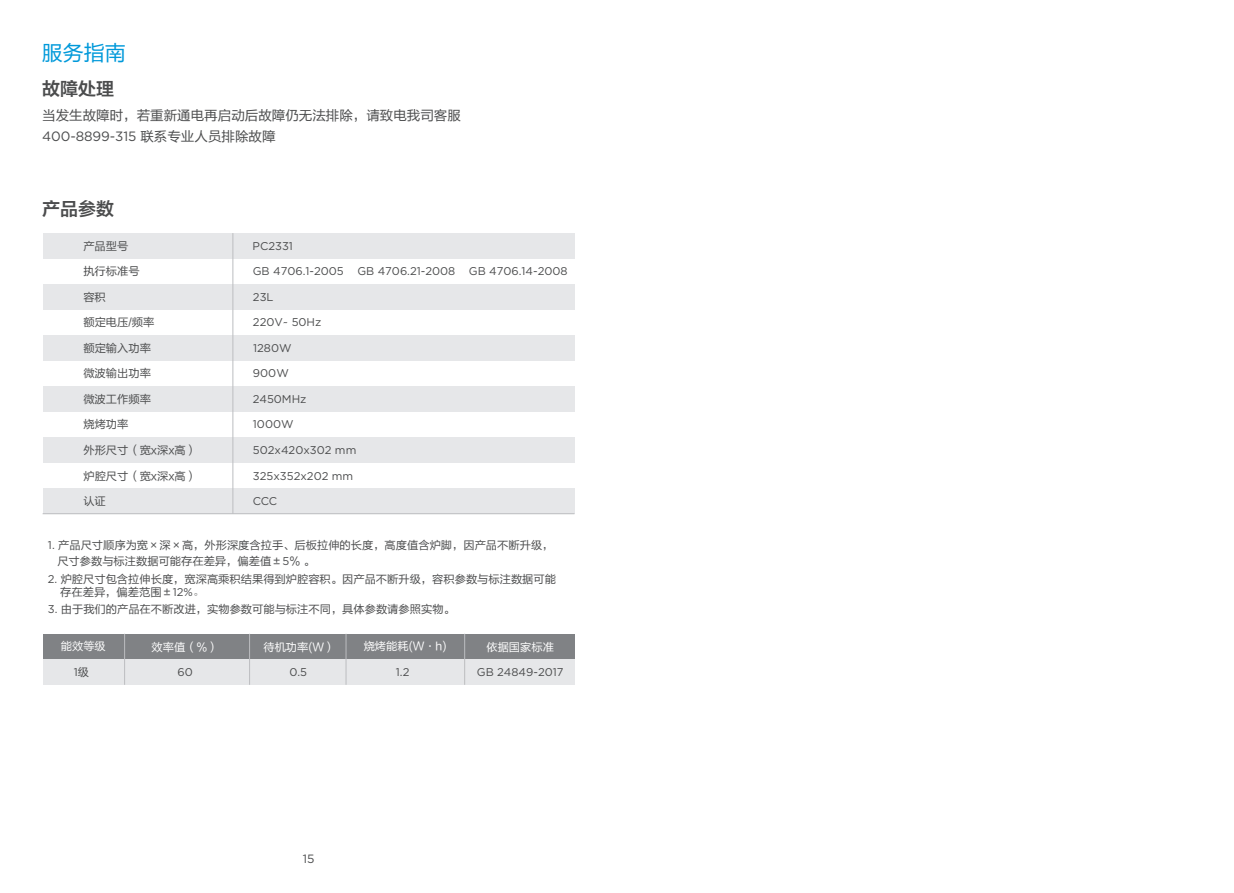
<style>
.page{position:relative;width:1234px;height:893px;background:#fff}
.page>*{position:absolute;margin:0;border:0;box-sizing:border-box;transform-origin:0 0}
.t1{font:21px "FZLTHK GBK1 0";color:#0099da}
.t2{font:18px "FZLTZCHK GBK1 0";color:#4b4c4d}
.t3{font:13.5px "FZLTHK GBK1 0";color:#4b4c4d}
.t4{font:13.5px "Gotham";letter-spacing:-.005em;color:#4b4c4d}
.t5{font:12px "Gotham";color:#4b4c4d}
.t6{font:11.25px/15.6px "FZLTHK GBK1 0";color:#4b4c4d}
.t7{font:11.25px "Gotham";color:#4b4c4d}
.t8{font:11.25px "FZLTHK GBK1 0";color:#fff}
.t9{font:11.25px "Gotham";color:#4b4c4d}
.s1{font-family:"FZLTHK GBK1 0"}
.s2{font-family:"Gotham"}
.s3{font-family:"Adobe Song Std";font-weight:300}
</style>
<div class="page">
<div style="left:43px;top:233px;width:531px;height:26px;background:#e6e7e9"></div>
<div style="left:43px;top:284px;width:531px;height:26px;background:#e6e7e9"></div>
<div style="left:43px;top:335px;width:531px;height:26px;background:#e6e7e9"></div>
<div style="left:43px;top:386px;width:531px;height:26px;background:#e6e7e9"></div>
<div style="left:43px;top:437px;width:531px;height:26px;background:#e6e7e9"></div>
<div style="left:43px;top:488px;width:531px;height:26px;background:#e6e7e9"></div>
<hr style="left:43px;top:513px;width:531px;height:1px;background:#bcbdc0">
<hr style="left:232px;top:233px;width:1px;height:281px;background:#bcbdc0">
<div style="left:43px;top:634px;width:531px;height:25px;background:#808285"></div>
<div style="left:43px;top:659px;width:531px;height:26px;background:#e6e7e9"></div>
<hr style="left:124px;top:634px;width:1px;height:51px;background:#bcbdc0">
<hr style="left:249px;top:634px;width:1px;height:51px;background:#bcbdc0">
<hr style="left:345px;top:634px;width:1px;height:51px;background:#bcbdc0">
<hr style="left:464px;top:634px;width:1px;height:51px;background:#bcbdc0">
<h1 class="t1" style="left:42px;top:41px;width:86px">服务指南</h1>
<h2 class="t2" style="left:42px;top:79px;width:73px">故障处理</h2>
<p class="t3" style="left:42px;top:108px;width:420px">当发生故障时，若重新通电再启动后故障仍无法排除，请致电我司客服</p>
<p class="t4" style="left:42px;top:128px;width:235px">400-8899-315 <span class="s1">联系专业人员排除故障</span></p>
<h2 class="t2" style="left:42px;top:199px;width:74px">产品参数</h2>
<p class="t6" style="left:83px;top:238px;width:46px">产品型号</p>
<p class="t6" style="left:83px;top:264px;width:58px">执行标准号</p>
<p class="t6" style="left:83px;top:289px;width:24px">容积</p>
<p class="t6" style="left:83px;top:315px;width:72px">额定电压/频率</p>
<p class="t6" style="left:83px;top:340px;width:69px">额定输入功率</p>
<p class="t6" style="left:83px;top:366px;width:69px">微波输出功率</p>
<p class="t6" style="left:83px;top:391px;width:69px">微波工作频率</p>
<p class="t6" style="left:83px;top:417px;width:46px">烧烤功率</p>
<p class="t6" style="left:83px;top:442px;width:115px">外形尺寸（宽x深x高）</p>
<p class="t6" style="left:83px;top:468px;width:115px">炉腔尺寸（宽x深x高）</p>
<p class="t6" style="left:83px;top:493px;width:24px">认证</p>
<p class="t7" style="left:252px;top:239px;width:42px">PC2331</p>
<p class="t7" style="left:253px;top:264px;width:316px">GB 4706.1-2005 GB 4706.21-2008 GB 4706.14-2008</p>
<p class="t7" style="left:253px;top:290px;width:22px">23L</p>
<p class="t7" style="left:253px;top:315px;width:70px">220V~ 50Hz</p>
<p class="t7" style="left:253px;top:341px;width:40px">1280W</p>
<p class="t7" style="left:253px;top:366px;width:37px">900W</p>
<p class="t7" style="left:253px;top:392px;width:55px">2450MHz</p>
<p class="t7" style="left:253px;top:417px;width:42px">1000W</p>
<p class="t7" style="left:253px;top:443px;width:105px">502x420x302 mm</p>
<p class="t7" style="left:253px;top:469px;width:102px">325x352x202 mm</p>
<p class="t7" style="left:253px;top:494px;width:26px">CCC</p>
<p class="t6" style="left:57px;top:538px;width:497px;text-indent:-9px"><span class="s2">1.</span> 产品尺寸顺序为宽×深×高，外形深度含拉手、后板拉伸的长度，高度值含炉脚，因产品不断升级，尺寸参数与标注数据可能存在差异，偏差值±<span class="s2">5</span>% 。</p>
<p class="t6" style="left:60px;top:572px;width:497px;line-height:13px;text-indent:-12px"><span class="s2">2.</span> 炉腔尺寸包含拉伸长度，宽深高乘积结果得到炉腔容积。因产品不断升级，容积参数与标注数据可能存在差异，偏差范围±<span class="s2">12%</span><span class="s3">。</span></p>
<p class="t6" style="left:48px;top:601px;width:408px"><span class="s2">3.</span> 由于我们的产品在不断改进，实物参数可能与标注不同，具体参数请参照实物。</p>
<p class="t8" style="left:61px;top:640px;width:47px">能效等级</p>
<p class="t9" style="left:74px;top:666px;width:17px">1<span class="s1">级</span></p>
<p class="t8" style="left:151px;top:640px;width:69px">效率值（%）</p>
<p class="t9" style="left:177px;top:666px;width:17px">60</p>
<p class="t8" style="left:263px;top:640px;width:73px">待机功率(W）</p>
<p class="t9" style="left:289px;top:666px;width:19px">0.5</p>
<p class="t8" style="left:363px;top:640px;width:84px">烧烤能耗(W·h)</p>
<p class="t9" style="left:396px;top:666px;width:15px">1.2</p>
<p class="t8" style="left:486px;top:640px;width:69px">依据国家标准</p>
<p class="t9" style="left:477px;top:666px;width:88px">GB 24849-2017</p>
<p class="t5" style="left:303px;top:851px;width:13px">15</p>
</div>
